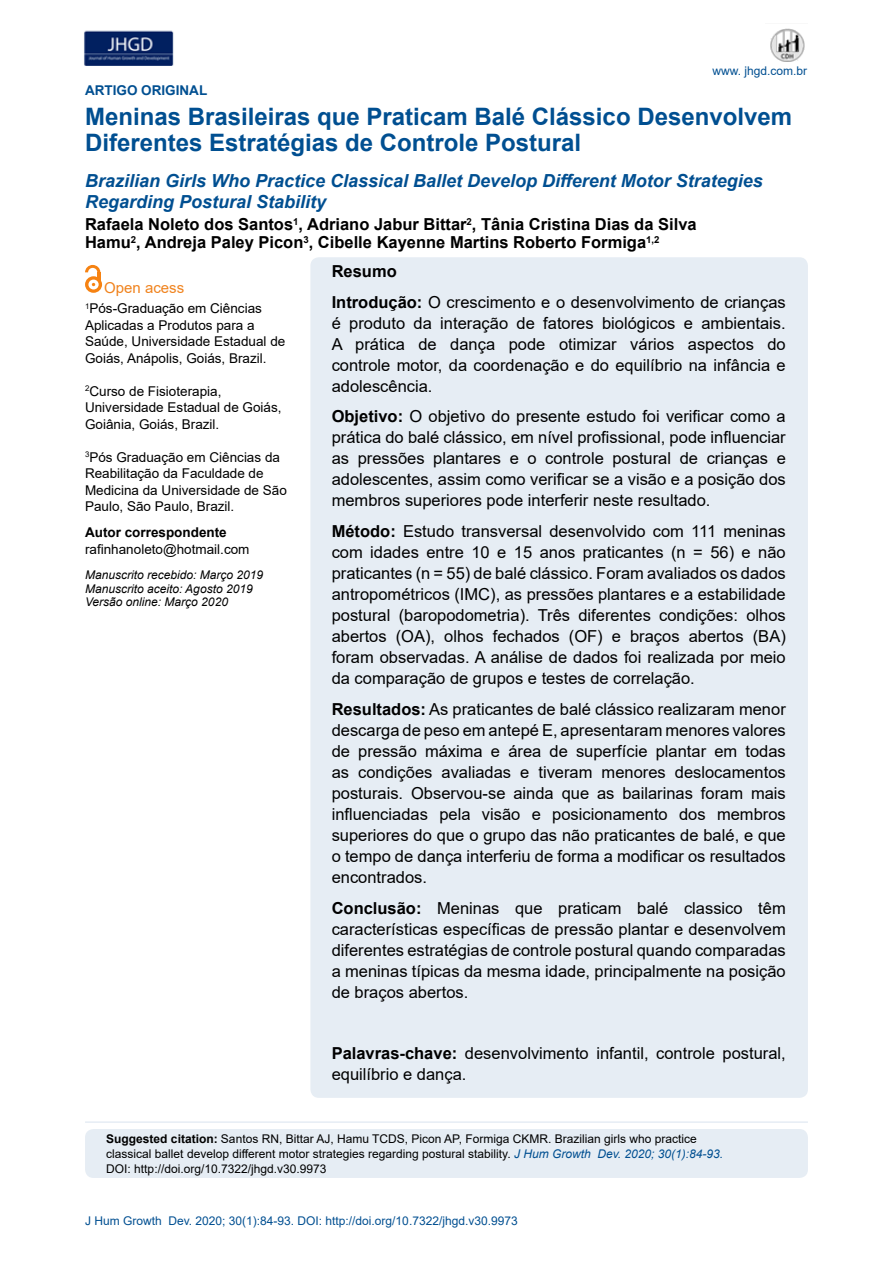
<style>
.page{position:relative;width:893px;height:1263px;background:#fff}
.page>*{position:absolute;margin:0;border:0;box-sizing:border-box;transform-origin:0 0}
.t1{font:700 24px/25.5px "Arial";color:#004f91}
.t2{font:italic 700 18px/21px "Arial";color:#004f91}
.t3{font:16.5px/21px "Arial";color:#000;text-align:justify}
.t4{font:700 16.5px/18px "Arial";color:#000}
.t5{font:15px "Arial";color:#f0831e}
.t6{font:13.5px/16.5px "Arial";color:#000}
.t7{font:700 13.5px "Arial";color:#000}
.t8{font:700 13.5px "Arial";color:#004f91}
.t9{font:12px/15px "Arial";color:#000}
.t10{font:12px "Arial";color:#004f91}
.t11{font:italic 12px/13.5px "Arial";color:#000}
.s1{font-weight:700}
.s2{font-style:italic;color:#004f91}
</style>
<div class="page">
<img style="left:84px;top:30px;width:90px;height:36px">
<img style="left:770px;top:28px;width:35px;height:34px">
<div style="left:310px;top:257px;width:498px;height:841px;background:#e6edf4;border-radius:9px"></div>
<div style="left:85px;top:1129px;width:723px;height:49px;background:#e6edf4;border-radius:9px"></div>
<svg style="left:85px;top:276px;width:17px;height:17px"></svg>
<svg style="left:88px;top:280px;width:11px;height:9px"></svg>
<svg style="left:85px;top:265px;width:15px;height:21px"></svg>
<hr style="left:85px;top:1121px;width:723px;height:2px;background:#e6edf4">
<p class="t8" style="left:85px;top:81px;width:124px">ARTIGO ORIGINAL</p>
<p class="t10" style="left:712px;top:62px;width:96px">www. jhgd.com.br</p>
<h1 class="t1" style="left:85px;top:104px;width:708px">Meninas Brasileiras que Praticam Balé Clássico Desenvolvem<br>Diferentes Estratégias de Controle Postural</h1>
<p class="t2" style="left:85px;top:171px;width:679px">Brazilian Girls Who Practice Classical Ballet Develop Different Motor Strategies<br>Regarding Postural Stability</p>
<p class="t4" style="left:85px;top:216px;width:613px">Rafaela Noleto dos Santos<sup>1</sup>, Adriano Jabur Bittar<sup>2</sup>, Tânia Cristina Dias da Silva<br>Hamu<sup>2</sup>, Andreja Paley Picon<sup>3</sup>, Cibelle Kayenne Martins Roberto Formiga<sup>1,2</sup></p>
<p class="t5" style="left:104px;top:277px;width:82px">Open acess</p>
<p class="t6" style="left:85px;top:300px;width:202px"><sup>1</sup>Pós-Graduação em Ciências<br>Aplicadas a Produtos para a<br>Saúde, Universidade Estadual de<br>Goiás, Anápolis, Goiás, Brazil.</p>
<p class="t6" style="left:85px;top:382px;width:198px"><sup>2</sup>Curso de Fisioterapia,<br>Universidade Estadual de Goiás,<br>Goiânia, Goiás, Brazil.</p>
<p class="t6" style="left:85px;top:448px;width:203px"><sup>3</sup>Pós Graduação em Ciências da<br>Reabilitação da Faculdade de<br>Medicina da Universidade de São<br>Paulo, São Paulo, Brazil.</p>
<p class="t7" style="left:85px;top:523px;width:143px">Autor correspondente</p>
<p class="t6" style="left:85px;top:541px;width:166px">rafinhanoleto@hotmail.com</p>
<p class="t11" style="left:85px;top:568px;width:180px">Manuscrito recebido: Março 2019<br>Manuscrito aceito: Agosto 2019<br>Versão online: Março 2020</p>
<p class="t3" style="left:332px;top:256px;width:456px;line-height:30.8px"><span class="s1">Resumo<br>Introdução:</span> O crescimento e o desenvolvimento de crianças</p>
<p class="t3" style="left:332px;top:312px;width:456px">é produto da interação de fatores biológicos e ambientais.<br>A prática de dança pode otimizar vários aspectos do controle motor, da coordenação e do equilíbrio na infância e adolescência.</p>
<p class="t3" style="left:332px;top:406px;width:456px"><span class="s1">Objetivo:</span> O objetivo do presente estudo foi verificar como a prática do balé clássico, em nível profissional, pode influenciar as pressões plantares e o controle postural de crianças e adolescentes, assim como verificar se a visão e a posição dos membros superiores pode interferir neste resultado.</p>
<p class="t3" style="left:332px;top:521px;width:456px"><span class="s1">Método:</span> Estudo transversal desenvolvido com 111 meninas com idades entre 10 e 15 anos praticantes (n = 56) e não praticantes (n = 55) de balé clássico. Foram avaliados os dados antropométricos (IMC), as pressões plantares e a estabilidade postural (baropodometria). Três diferentes condições: olhos abertos (OA), olhos fechados (OF) e braços abertos (BA) foram observadas. A análise de dados foi realizada por meio da comparação de grupos e testes de correlação.</p>
<p class="t3" style="left:332px;top:698px;width:456px"><span class="s1">Resultados:</span> As praticantes de balé clássico realizaram menor descarga de peso em antepé E, apresentaram menores valores de pressão máxima e área de superfície plantar em todas as condições avaliadas e tiveram menores deslocamentos posturais. Observou-se ainda que as bailarinas foram mais influenciadas pela visão e posicionamento dos membros superiores do que o grupo das não praticantes de balé, e que o tempo de dança interferiu de forma a modificar os resultados encontrados.</p>
<p class="t3" style="left:332px;top:897px;width:456px"><span class="s1">Conclusão:</span> Meninas que praticam balé classico têm características específicas de pressão plantar e desenvolvem diferentes estratégias de controle postural quando comparadas a meninas típicas da mesma idade, principalmente na posição de braços abertos.</p>
<p class="t3" style="left:332px;top:1042px;width:456px"><span class="s1">Palavras-chave:</span> desenvolvimento infantil, controle postural, equilíbrio e dança.</p>
<p class="t9" style="left:106px;top:1131px;width:618px"><span class="s1">Suggested citation:</span> Santos RN, Bittar AJ, Hamu TCDS, Picon AP, Formiga CKMR. Brazilian girls who practice classical ballet develop different motor strategies regarding postural stability. <span class="s2">J Hum Growth Dev. 2020; 30(1):84-93.<br></span>DOI: http://doi.org/10.7322/jhgd.v30.9973</p>
<p class="t10" style="left:85px;top:1212px;width:434px">J Hum Growth Dev. 2020; 30(1):84-93. DOI: http://doi.org/10.7322/jhgd.v30.9973</p>
</div>
